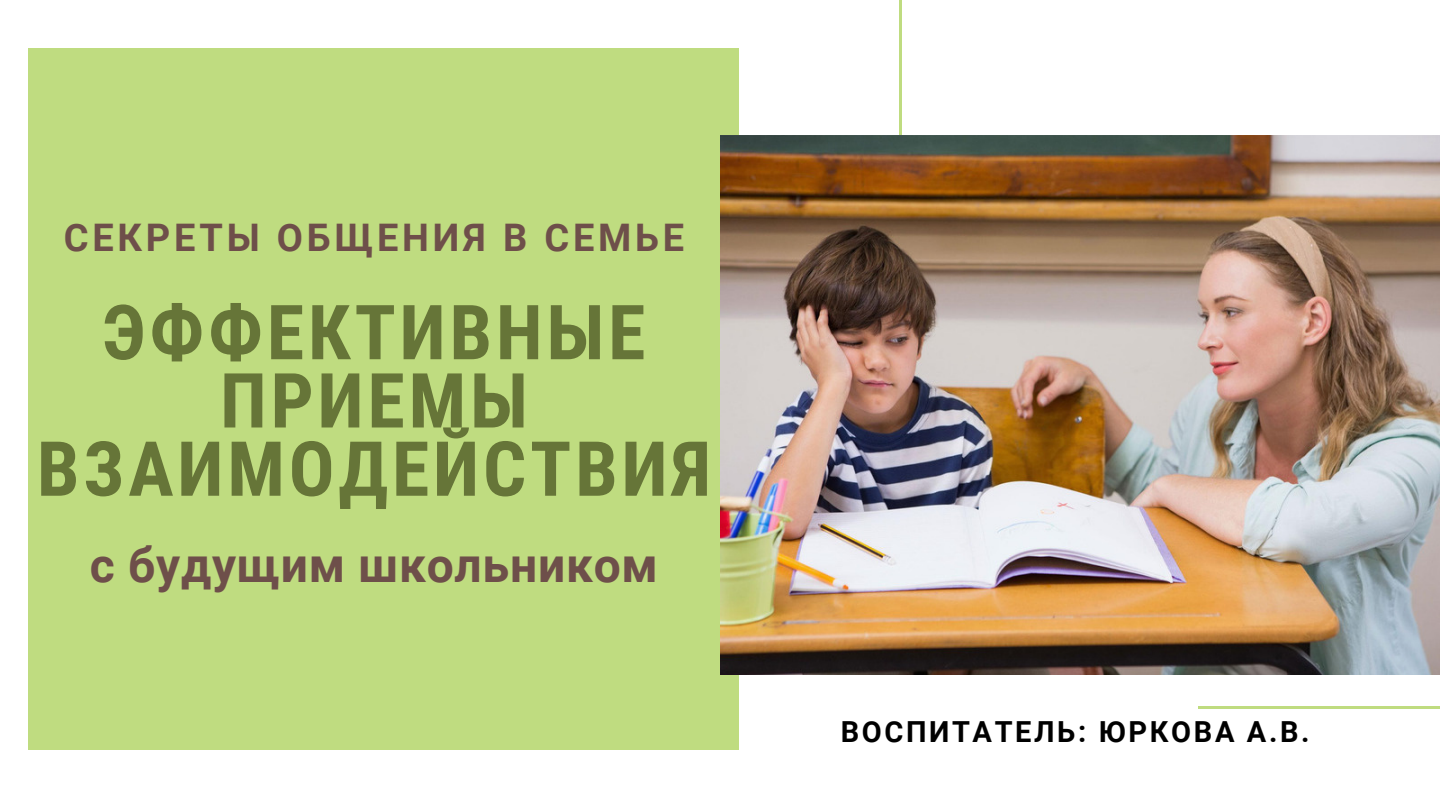
<style>
.page{position:relative;width:1440px;height:810px;background:#fff}
.page>*{position:absolute;margin:0;border:0;box-sizing:border-box;transform-origin:0 0}
.t1{font:700 76px/68.2px "Roboto Condensed";letter-spacing:.05em;color:#667538;text-align:center}
.t2{font:700 48px "Roboto";letter-spacing:.015em;color:#6e4f4a}
.t3{font:700 38px "Roboto";letter-spacing:.1em;color:#6e4f4a}
.t4{font:700 29px "Roboto";letter-spacing:.09em;color:#000}
</style>
<div class="page">
<div style="left:28px;top:48px;width:710px;height:702px;background:#bfdc80"></div>
<hr style="left:899px;top:0;width:3px;height:329px;background:#bfdc80">
<svg style="left:1198px;top:706px;width:242px;height:3px"></svg>
<img style="left:720px;top:135px;width:720px;height:540px">
<p class="t3" style="left:64px;top:216px;width:622px">СЕКРЕТЫ ОБЩЕНИЯ В СЕМЬЕ</p>
<p class="t1" style="left:37px;top:299px;width:676px">ЭФФЕКТИВНЫЕ<br>ПРИЕМЫ<br>ВЗАИМОДЕЙСТВИЯ</p>
<p class="t2" style="left:90px;top:537px;width:570px">с будущим школьником</p>
<p class="t4" style="left:841px;top:716px;width:470px">ВОСПИТАТЕЛЬ: ЮРКОВА А.В.</p>
</div>
